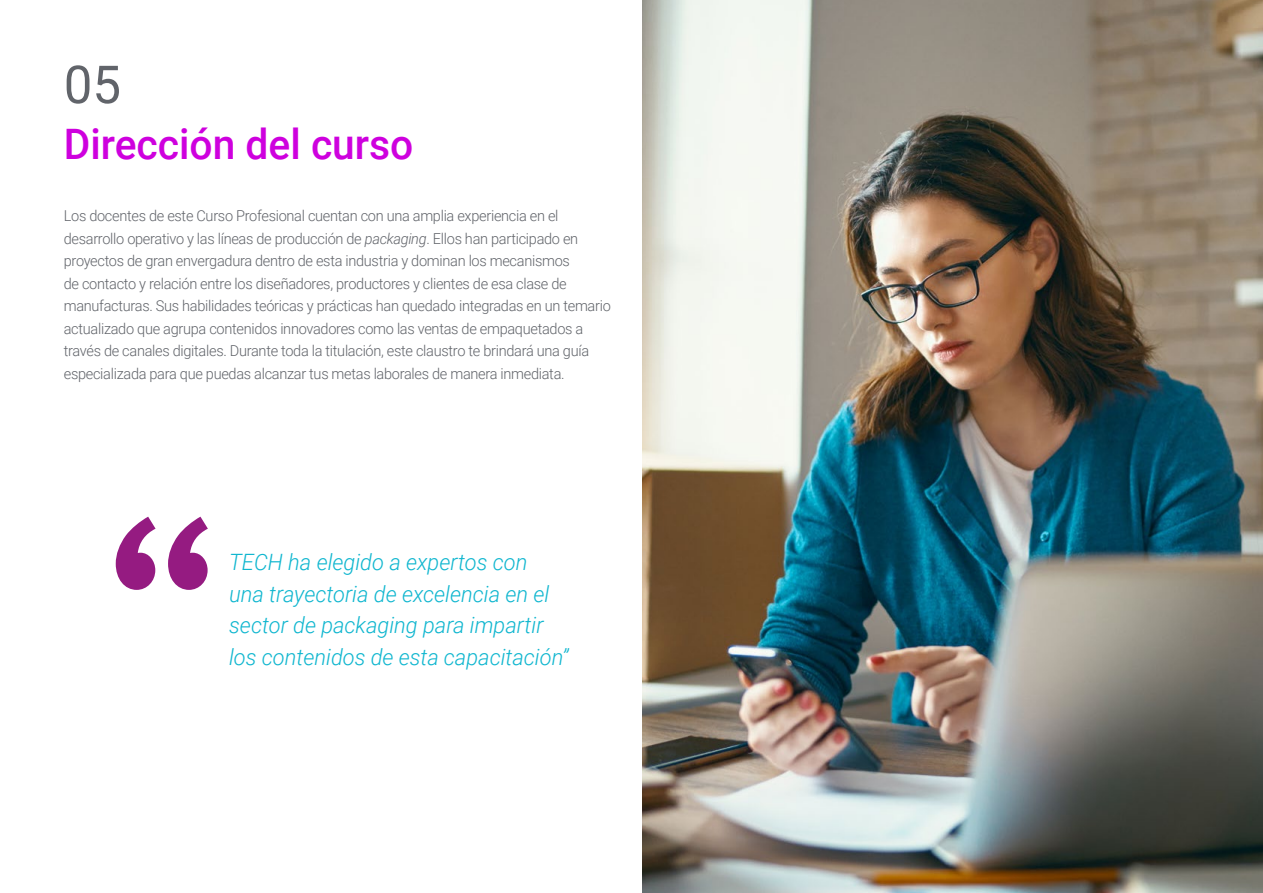
<style>
.page{position:relative;width:1263px;height:893px;background:#fff}
.page>*{position:absolute;margin:0;border:0;box-sizing:border-box;transform-origin:0 0}
.t1{font:52.5px "Roboto";color:#61646a}
.t2{font:500 42px "Roboto";color:#ce00de}
.t3{font:italic 300 22.5px/31.5px "Roboto";color:#0fb6cf}
.t4{font:300 15px/22.5px "Roboto";letter-spacing:-.02em;color:#61646a}
.s1{font-style:italic}
</style>
<div class="page">
<img style="left:642px;top:0;width:621px;height:893px">
<svg style="left:116px;top:517px;width:92px;height:73px"></svg>
<h1 class="t1" style="left:64px;top:48px;width:59px">05</h1>
<h2 class="t2" style="left:64px;top:115px;width:351px">Dirección del curso</h2>
<p class="t4" style="left:64px;top:204px;width:548px">Los docentes de este Curso Profesional cuentan con una amplia experiencia en el desarrollo operativo y las líneas de producción de <span class="s1">packaging</span>. Ellos han participado en proyectos de gran envergadura dentro de esta industria y dominan los mecanismos<br>de contacto y relación entre los diseñadores, productores y clientes de esa clase de manufacturas. Sus habilidades teóricas y prácticas han quedado integradas en un temario actualizado que agrupa contenidos innovadores como las ventas de empaquetados a través de canales digitales. Durante toda la titulación, este claustro te brindará una guía especializada para que puedas alcanzar tus metas laborales de manera inmediata.</p>
<h3 class="t3" style="left:229px;top:546px;width:341px">TECH ha elegido a expertos con<br>una trayectoria de excelencia en el sector de packaging para impartir los contenidos de esta capacitación”</h3>
</div>
